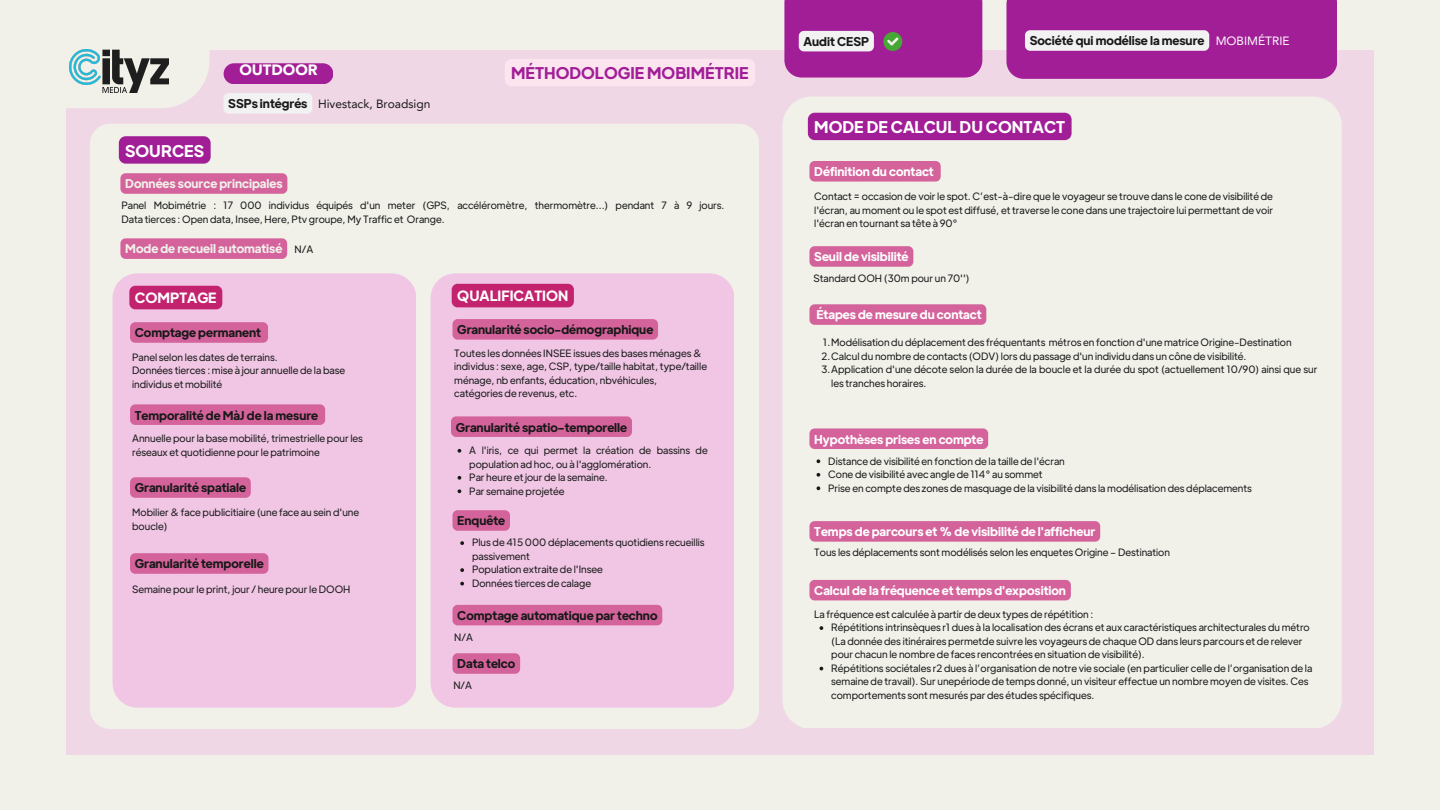
<style>
.page{position:relative;width:1440px;height:810px;background:#f1f1ea}
.page>*{position:absolute;margin:0;border:0;box-sizing:border-box;transform-origin:0 0}
.t1{font:700 16px "Plus Jakarta Display";color:#fff}
.t2{font:700 16px "Plus Jakarta Display";color:#a11e97}
.t3{font:900 15px "Avenir LT Pro";color:#fff}
.t4{font:700 14px "Plus Jakarta Display";color:#fff}
.t5{font:700 12px "Plus Jakarta Display";color:#191919}
.t6{font:700 12px "Plus Jakarta Display";color:#fff}
.t7{font:700 12px "Plus Jakarta Display";color:#f1f1ea}
.t8{font:12px "Avenir LT Pro";color:#191919}
.t9{font:12px "Avenir LT Pro";color:#fff}
.t10{font:10px/13.5px "Plus Jakarta Display";color:#191919}
</style>
<div class="page">
<div style="left:66px;top:50px;width:1307px;height:704px;background:#f0d7e6"></div>
<svg style="left:66px;top:49px;width:144px;height:59px"></svg>
<div style="left:1006px;top:0;width:331px;height:79px;background:#a11e97"></div>
<div style="left:1025px;top:30px;width:184px;height:21px;background:#f2f2f2;border-radius:5px"></div>
<div style="left:224px;top:93px;width:88px;height:21px;background:#f2f2f2;border-radius:5px"></div>
<div style="left:90px;top:124px;width:669px;height:605px;background:#f1f1ea"></div>
<div style="left:113px;top:273px;width:303px;height:435px;background:#f0c6e4;border-radius:25px"></div>
<div style="left:431px;top:273px;width:303px;height:435px;background:#f0c6e4;border-radius:25px"></div>
<div style="left:130px;top:322px;width:138px;height:21px;background:#d4639c;border-radius:5px"></div>
<div style="left:129px;top:286px;width:93px;height:23px;background:#c2226e;border-radius:6px"></div>
<div style="left:130px;top:404px;width:195px;height:21px;background:#d4639c;border-radius:5px"></div>
<div style="left:130px;top:477px;width:121px;height:21px;background:#d4639c;border-radius:5px"></div>
<div style="left:130px;top:553px;width:138px;height:21px;background:#d4639c;border-radius:5px"></div>
<div style="left:452px;top:284px;width:122px;height:23px;background:#c2226e;border-radius:6px"></div>
<div style="left:453px;top:319px;width:205px;height:21px;background:#d4639c"></div>
<div style="left:451px;top:416px;width:181px;height:21px;background:#d4639c;border-radius:5px"></div>
<div style="left:453px;top:510px;width:57px;height:21px;background:#d4639c;border-radius:5px"></div>
<svg style="left:460px;top:541px;width:4px;height:4px"></svg>
<svg style="left:460px;top:568px;width:4px;height:4px"></svg>
<svg style="left:460px;top:582px;width:4px;height:3px"></svg>
<div style="left:453px;top:605px;width:209px;height:20px;background:#d4639c"></div>
<div style="left:453px;top:653px;width:67px;height:21px;background:#d4639c;border-radius:5px"></div>
<div style="left:782px;top:96px;width:560px;height:632px;background:#f1f1ea"></div>
<div style="left:809px;top:161px;width:132px;height:21px;background:#d4639c;border-radius:5px"></div>
<div style="left:809px;top:246px;width:104px;height:21px;background:#d4639c;border-radius:5px"></div>
<div style="left:808px;top:113px;width:264px;height:27px;background:#a11e97"></div>
<div style="left:809px;top:304px;width:177px;height:21px;background:#d4639c;border-radius:5px"></div>
<div style="left:809px;top:428px;width:179px;height:21px;background:#d4639c;border-radius:5px"></div>
<svg style="left:817px;top:459px;width:3px;height:4px"></svg>
<svg style="left:817px;top:473px;width:3px;height:4px"></svg>
<svg style="left:817px;top:486px;width:3px;height:4px"></svg>
<svg style="left:809px;top:521px;width:291px;height:21px"></svg>
<div style="left:809px;top:580px;width:262px;height:20px;background:#d4639c"></div>
<div style="left:120px;top:173px;width:167px;height:21px;background:#d4639c;border-radius:5px"></div>
<div style="left:120px;top:238px;width:167px;height:21px;background:#d4639c;border-radius:5px"></div>
<div style="left:119px;top:136px;width:92px;height:28px;background:#a11e97;border-radius:7px"></div>
<img style="left:69px;top:50px;width:99px;height:42px">
<svg style="left:820px;top:626px;width:3px;height:4px"></svg>
<div style="left:224px;top:63px;width:109px;height:21px;background:#a11e97;border-radius:10px"></div>
<div style="left:505px;top:59px;width:250px;height:27px;background:#fce5ef"></div>
<svg style="left:784px;top:0;width:198px;height:78px"></svg>
<svg style="left:458px;top:449px;width:3px;height:4px"></svg>
<svg style="left:458px;top:476px;width:3px;height:4px"></svg>
<svg style="left:458px;top:489px;width:3px;height:4px"></svg>
<h4 class="t3" style="left:239px;top:64px;width:80px">OUTDOOR</h4>
<p class="t2" style="left:511px;top:62px;width:239px">MÉTHODOLOGIE MOBIMÉTRIE</p>
<h3 class="t5" style="left:228px;top:95px;width:81px">SSPs intégrés</h3>
<p class="t8" style="left:318px;top:99px;width:114px">Hivestack, Broadsign</p>
<p class="t1" style="left:125px;top:140px;width:81px">SOURCES</p>
<p class="t7" style="left:125px;top:176px;width:159px">Données source principales</p>
<p class="t10" style="left:121px;top:198px;width:605px">Panel Mobimétrie : 17 000 individus équipés d'un meter (GPS, accéléromètre, thermomètre...) pendant 7 à 9 jours.<br>Data tierces : Open data, Insee, Here, Ptv groupe, My Traffic et Orange.</p>
<p class="t10" style="left:295px;top:242px;width:20px">N/A</p>
<h4 class="t7" style="left:125px;top:241px;width:159px">Mode de recueil automatisé</h4>
<h1 class="t4" style="left:135px;top:288px;width:83px">COMPTAGE</h1>
<p class="t5" style="left:135px;top:325px;width:128px">Comptage permanent</p>
<h4 class="t10" style="left:132px;top:350px;width:214px">Panel selon les dates de terrains.<br>Données tierces : mise à jour annuelle de la base individus et mobilité</h4>
<h5 class="t5" style="left:135px;top:407px;width:185px">Temporalité de MàJ de la mesure</h5>
<h1 class="t10" style="left:132px;top:431px;width:232px">Annuelle pour la base mobilité, trimestrielle pour les réseaux et quotidienne pour le patrimoine</h1>
<h4 class="t5" style="left:135px;top:480px;width:113px">Granularité spatiale</h4>
<p class="t10" style="left:132px;top:505px;width:228px">Mobilier &amp; face publicitiaire (une face au sein d'une boucle)</p>
<h4 class="t5" style="left:135px;top:556px;width:130px">Granularité temporelle</h4>
<h6 class="t10" style="left:132px;top:582px;width:220px">Semaine pour le print, jour / heure pour le DOOH</h6>
<h4 class="t4" style="left:457px;top:286px;width:112px">QUALIFICATION</h4>
<p class="t5" style="left:457px;top:321px;width:197px">Granularité socio-démographique</p>
<h2 class="t10" style="left:454px;top:346px;width:254px">Toutes les données INSEE issues des bases ménages &amp; individus : sexe, age, CSP, type/taille habitat, type/taille ménage, nb enfants, éducation, nbvéhicules, catégories de revenus, etc.</h2>
<h4 class="t5" style="left:456px;top:419px;width:173px">Granularité spatio-temporelle</h4>
<h4 class="t10" style="left:469px;top:443px;width:240px">A l'iris, ce qui permet la création de bassins de population ad hoc, ou à l'agglomération.</h4>
<p class="t10" style="left:469px;top:470px;width:140px">Par heure etjour de la semaine.</p>
<p class="t10" style="left:469px;top:484px;width:97px">Par semaine projetée</p>
<p class="t5" style="left:457px;top:512px;width:49px">Enquête</p>
<h4 class="t10" style="left:472px;top:536px;width:234px">Plus de 415 000 déplacements quotidiens recueillis passivement</h4>
<p class="t10" style="left:472px;top:563px;width:132px">Population extraite de l'Insee</p>
<h4 class="t10" style="left:472px;top:576px;width:121px">Données tierces de calage</h4>
<p class="t5" style="left:457px;top:607px;width:202px">Comptage automatique par techno</p>
<h2 class="t10" style="left:454px;top:630px;width:20px">N/A</h2>
<h4 class="t5" style="left:457px;top:656px;width:60px">Data telco</h4>
<p class="t10" style="left:453px;top:678px;width:20px">N/A</p>
<p class="t5" style="left:804px;top:33px;width:67px">Audit CESP</p>
<h4 class="t5" style="left:1030px;top:33px;width:176px">Société qui modélise la mesure</h4>
<h4 class="t9" style="left:1216px;top:35px;width:76px">MOBIMÉTRIE</h4>
<h4 class="t1" style="left:814px;top:116px;width:252px">MODE DE CALCUL DU CONTACT</h4>
<h4 class="t6" style="left:814px;top:163px;width:121px">Définition du contact</h4>
<p class="t10" style="left:814px;top:189px;width:460px;text-align:justify">Contact = occasion de voir le spot. C’est-à-dire que le voyageur se trouve dans le cone de visibilité de l'écran, au moment ou le spot est diffusé, et traverse le cone dans une trajectoire lui permettant de voir l'écran en tournant sa tête à 90°</p>
<p class="t6" style="left:814px;top:248px;width:96px">Seuil de visibilité</p>
<p class="t10" style="left:814px;top:271px;width:158px">Standard OOH (30m pour un 70'')</p>
<p class="t6" style="left:816px;top:307px;width:167px">Étapes de mesure du contact</p>
<p class="t10" style="left:823px;top:335px;width:470px">1.Modélisation du déplacement des fréquentants métros en fonction d'une matrice Origine-Destination</p>
<p class="t10" style="left:821px;top:349px;width:426px">2.Calcul du nombre de contacts (ODV) lors du passage d'un individu dans un cône de visibilité.</p>
<h4 class="t10" style="left:831px;top:362px;width:488px;text-indent:-10px">3.Application d'une décote selon la durée de la boucle et la durée du spot (actuellement 10/90) ainsi que sur les tranches horaires.</h4>
<h6 class="t6" style="left:814px;top:431px;width:171px">Hypothèses prises en compte</h6>
<h4 class="t10" style="left:828px;top:454px;width:238px">Distance de visibilité en fonction de la taille de l'écran</h4>
<h6 class="t10" style="left:828px;top:467px;width:216px">Cone de visibilité avec angle de 114° au sommet</h6>
<h1 class="t10" style="left:828px;top:481px;width:425px">Prise en compte des zones de masquage de la visibilité dans la modélisation des déplacements</h1>
<h4 class="t6" style="left:814px;top:523px;width:283px">Temps de parcours et % de visibilité de l'afficheur</h4>
<p class="t10" style="left:814px;top:545px;width:357px">Tous les déplacements sont modélisés selon les enquetes Origine – Destination</p>
<h4 class="t6" style="left:814px;top:582px;width:253px">Calcul de la fréquence et temps d'exposition</h4>
<p class="t10" style="left:814px;top:607px;width:281px">La fréquence est calculée à partir de deux types de répétition :</p>
<p class="t10" style="left:831px;top:620px;width:480px">Répétitions intrinsèques r1 dues à la localisation des écrans et aux caractéristiques architecturales du métro (La donnée des itinéraires permetde suivre les voyageurs de chaque OD dans leurs parcours et de relever pour chacun le nombre de faces rencontrées en situation de visibilité).</p>
<p class="t10" style="left:831px;top:661px;width:483px">Répétitions sociétales r2 dues à l’organisation de notre vie sociale (en particulier celle de l’organisation de la semaine de travail). Sur unepériode de temps donné, un visiteur effectue un nombre moyen de visites. Ces comportements sont mesurés par des études spécifiques.</p>
</div>
